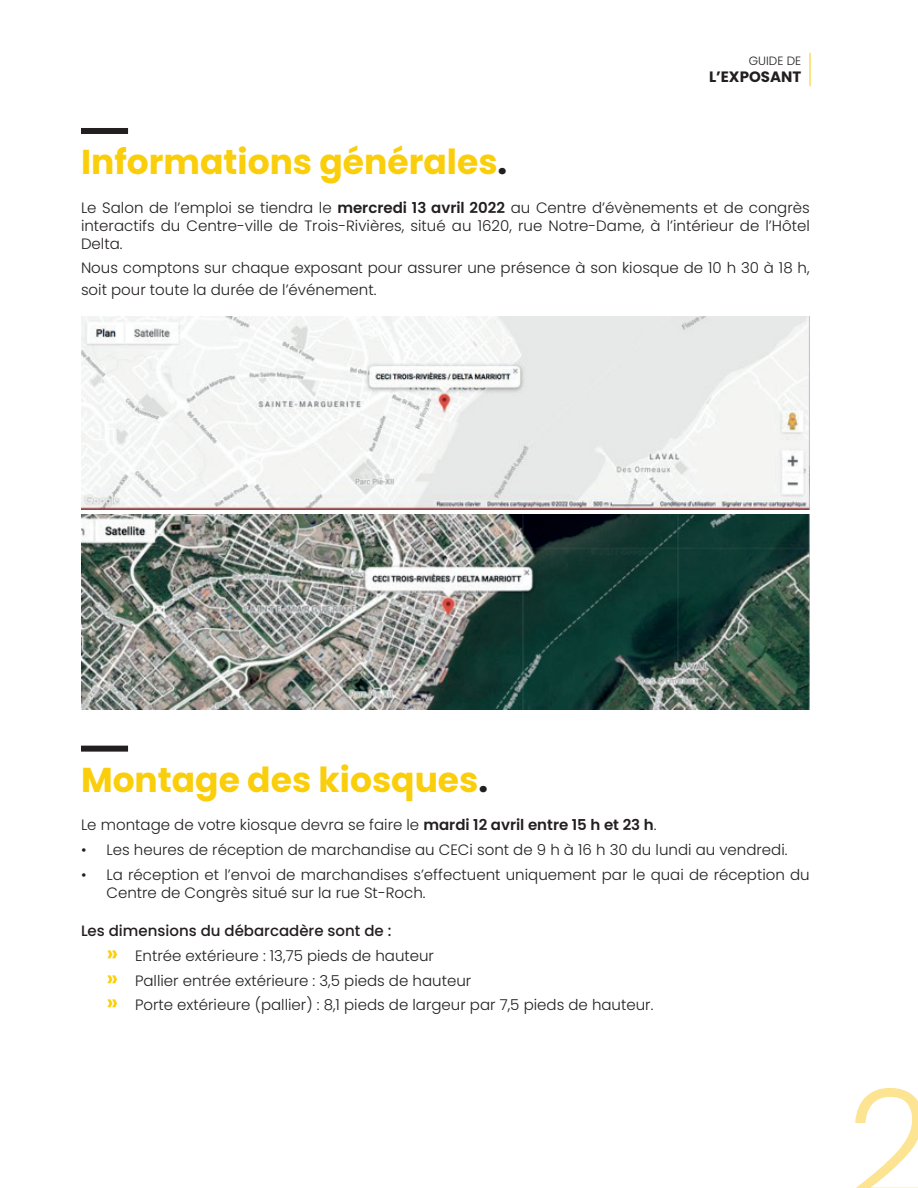
<style>
.page{position:relative;width:918px;height:1188px;background:#fff}
.page>*{position:absolute;margin:0;border:0;box-sizing:border-box;transform-origin:0 0}
.t1{font:300 150px "Poppins";color:#fce493}
.t2{font:700 34.5px "Poppins";color:#face0b}
.t3{font:300 15px/18px "Poppins";color:#231f20}
.t4{font:700 15px "Poppins";color:#231f20}
.t5{font:300 12px "Poppins";color:#231f20}
.s1{color:#231f20}
.s2{font-weight:600}
.s3{font-weight:500}
.s4{font-weight:600;font-size:22.5px;color:#face0b}
</style>
<div class="page">
<hr style="left:810px;top:53px;width:1px;height:33px;background:#face0b">
<div style="left:81px;top:128px;width:47px;height:6px;background:#231f20"></div>
<div style="left:81px;top:746px;width:47px;height:6px;background:#231f20"></div>
<img style="left:81px;top:317px;width:729px;height:192px">
<img style="left:81px;top:514px;width:729px;height:196px">
<p class="t5" style="left:749px;top:54px;width:54px">GUIDE DE</p>
<p class="t4" style="left:709px;top:68px;width:94px">L’EXPOSANT</p>
<h2 class="t2" style="left:81px;top:142px;width:428px">Informations générales<span class="s1">.</span></h2>
<p class="t3" style="left:81px;top:199px;width:730px;text-align:justify">Le Salon de l’emploi se tiendra le <span class="s2">mercredi 13 avril 2022</span> au Centre d’évènements et de congrès interactifs du Centre-ville de Trois-Rivières, situé au 1620, rue Notre-Dame, à l’intérieur de l’Hôtel Delta.</p>
<p class="t3" style="left:81px;top:258px;width:730px;line-height:21.6px">Nous comptons sur chaque exposant pour assurer une présence à son kiosque de 10 h 30 à 18 h, soit pour toute la durée de l’événement.</p>
<h2 class="t2" style="left:81px;top:760px;width:409px">Montage des kiosques<span class="s1">.</span></h2>
<p class="t3" style="left:81px;top:816px;width:577px">Le montage de votre kiosque devra se faire le <span class="s2">mardi 12 avril entre 15 h et 23 h</span>.</p>
<p class="t3" style="left:81px;top:841px;width:708px">• Les heures de réception de marchandise au CECi sont de 9 h à 16 h 30 du lundi au vendredi.</p>
<p class="t3" style="left:106px;top:866px;width:705px;text-indent:-26px">• La réception et l’envoi de marchandises s’effectuent uniquement par le quai de réception du<br>Centre de Congrès situé sur la rue St-Roch.</p>
<p class="t3" style="left:106px;top:919px;width:548px;line-height:24.8px;text-indent:-26px"><span class="s3">Les dimensions du débarcadère sont de :<br></span><span class="s4">»</span> Entrée extérieure : 13,75 pieds de hauteur<br><span class="s4">»</span> Pallier entrée extérieure : 3,5 pieds de hauteur<br><span class="s4">»</span> Porte extérieure (pallier) : 8,1 pieds de largeur par 7,5 pieds de hauteur.</p>
<h1 class="t1" style="left:847px;top:1058px;width:87px">2</h1>
</div>
